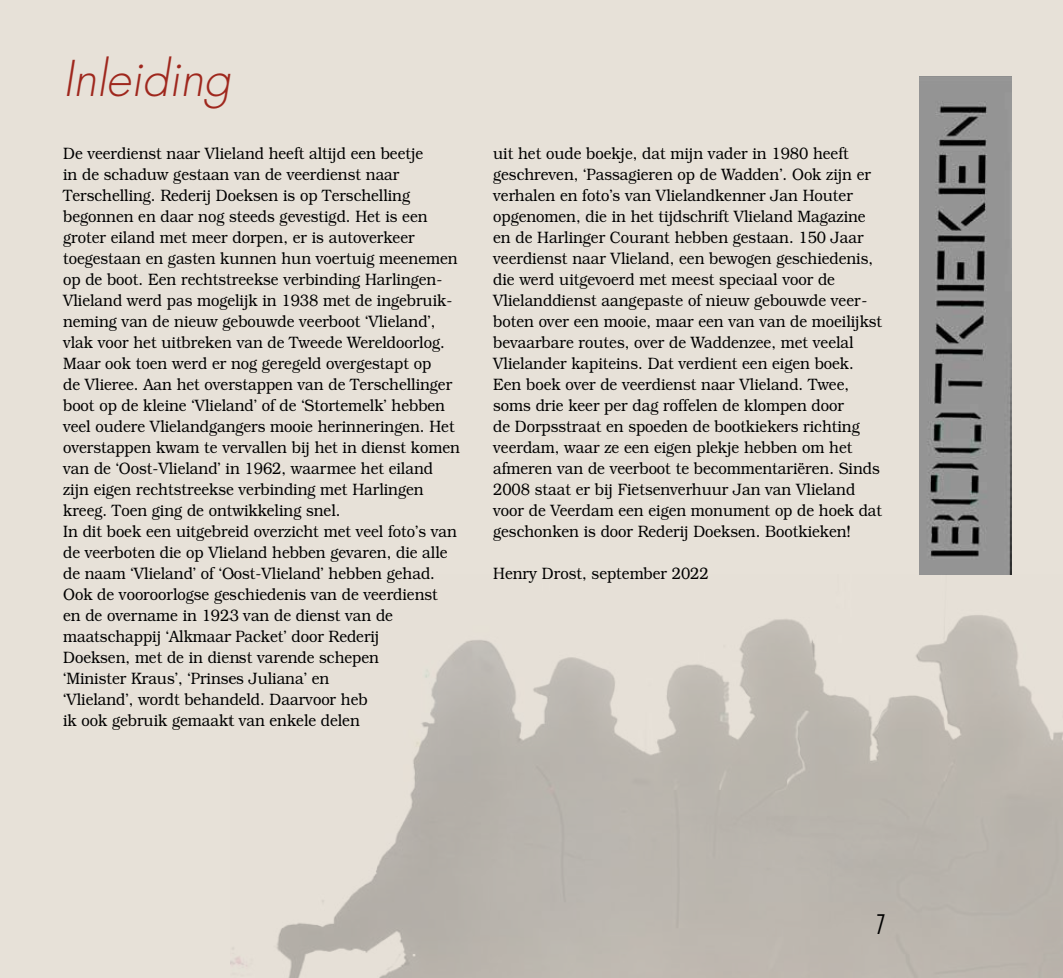
<style>
.page{position:relative;width:1063px;height:978px;background:#e7e1d8}
.page>*{position:absolute;margin:0;border:0;box-sizing:border-box;transform-origin:0 0}
.t1{font:italic 300 48px "Futura Std";color:#9f271d}
.t2{font:300 condensed 26.25px "Futura Std";color:#000;scale:.9 1}
.t3{font:300 16.5px/21px "Bookman Std";color:#000;scale:.9 1}
</style>
<div class="page">
<img style="left:920px;top:76px;width:92px;height:498px">
<img style="left:231px;top:574px;width:832px;height:404px">
<h1 class="t1" style="left:63px;top:49px;width:169px">Inleiding</h1>
<p class="t3" style="left:63px;top:143px;width:442px">De veerdienst naar Vlieland heeft altijd een beetje<br>in de schaduw gestaan van de veerdienst naar Terschelling. Rederij Doeksen is op Terschelling begonnen en daar nog steeds gevestigd. Het is een groter eiland met meer dorpen, er is autoverkeer toegestaan en gasten kunnen hun voertuig meenemen op de boot. Een rechtstreekse verbinding Harlingen-Vlieland werd pas mogelijk in 1938 met de ingebruik&shy;neming van de nieuw gebouwde veerboot ‘Vlieland’, vlak voor het uitbreken van de Tweede Wereldoorlog.<br>Maar ook toen werd er nog geregeld overgestapt op<br>de Vlieree. Aan het overstappen van de Terschellinger boot op de kleine ‘Vlieland’ of de ‘Stortemelk’ hebben veel oudere Vlielandgangers mooie herinneringen. Het overstappen kwam te vervallen bij het in dienst komen van de ‘Oost-Vlieland’ in 1962, waarmee het eiland zijn eigen rechtstreekse verbinding met Harlingen kreeg. Toen ging de ontwikkeling snel.<br>In dit boek een uitgebreid overzicht met veel foto’s van de veerboten die op Vlieland hebben gevaren, die alle de naam ‘Vlieland’ of ‘Oost-Vlieland’ hebben gehad.<br>Ook de vooroorlogse geschiedenis van de veerdienst<br>en de overname in 1923 van de dienst van de maatschappij ‘Alkmaar Packet’ door Rederij<br>Doeksen, met de in dienst varende schepen<br>‘Minister Kraus’, ‘Prinses Juliana’ en<br>‘Vlieland’, wordt behandeld. Daarvoor heb<br>ik ook gebruik gemaakt van enkele delen</p>
<p class="t3" style="left:493px;top:143px;width:434px">uit het oude boekje, dat mijn vader in 1980 heeft geschreven, ‘Passagieren op de Wadden’. Ook zijn er verhalen en foto’s van Vlielandkenner Jan Houter opgenomen, die in het tijdschrift Vlieland Magazine en de Harlinger Courant hebben gestaan. 150 Jaar veerdienst naar Vlieland, een bewogen geschiedenis, die werd uitgevoerd met meest speciaal voor de Vlielanddienst aangepaste of nieuw gebouwde veer&shy;boten over een mooie, maar een van van de moeilijkst bevaarbare routes, over de Waddenzee, met veelal Vlielander kapiteins. Dat verdient een eigen boek.<br>Een boek over de veerdienst naar Vlieland. Twee, soms drie keer per dag roffelen de klompen door<br>de Dorpsstraat en spoeden de bootkiekers richting veerdam, waar ze een eigen plekje hebben om het afmeren van de veerboot te becommentariëren. Sinds 2008 staat er bij Fietsenverhuur Jan van Vlieland voor de Veerdam een eigen monument op de hoek dat geschonken is door Rederij Doeksen. Bootkieken!</p>
<p class="t3" style="left:493px;top:563px;width:241px">Henry Drost, september 2022</p>
<h2 class="t2" style="left:876px;top:909px;width:12px">7</h2>
</div>
